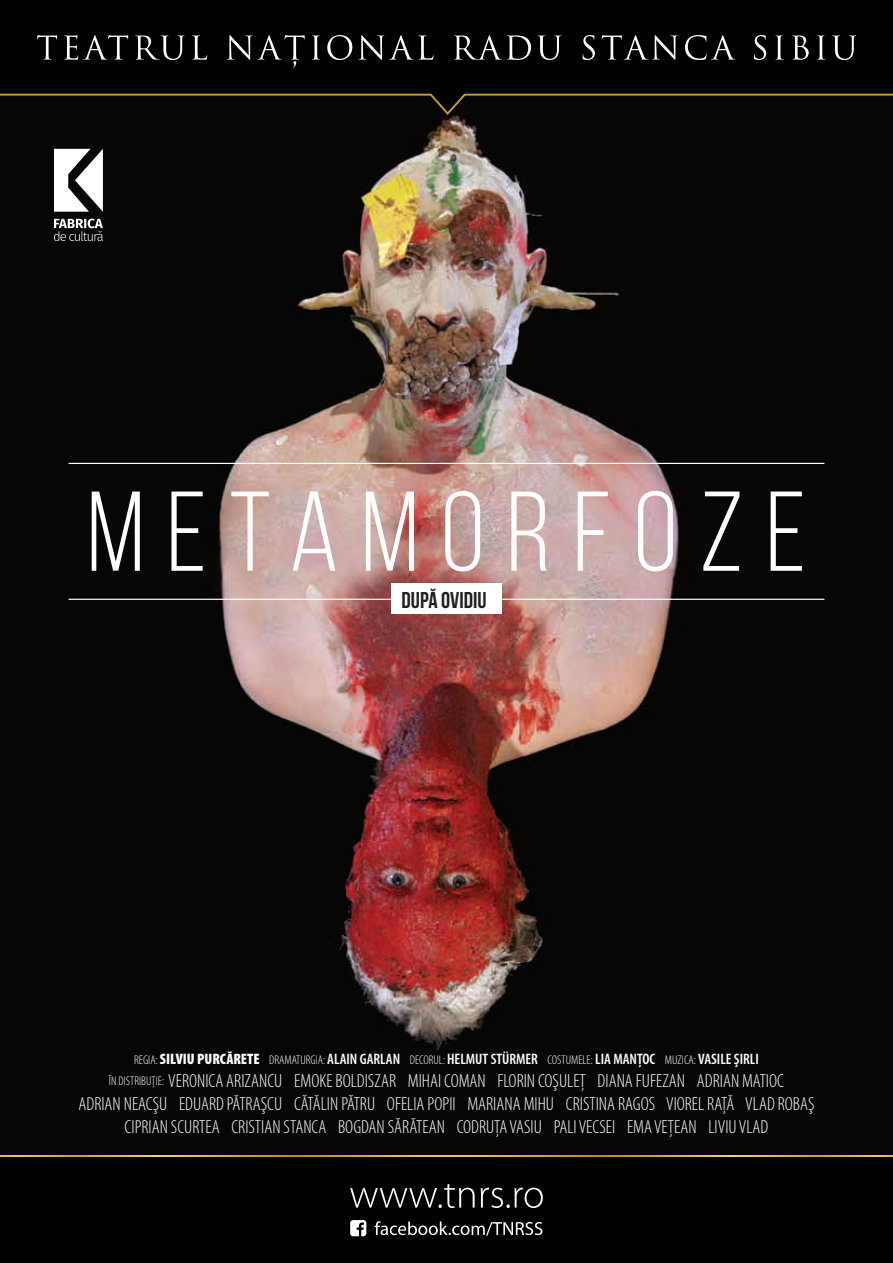
<style>
.page{position:relative;width:893px;height:1263px;background:#fff}
.page>*{position:absolute;margin:0;border:0;box-sizing:border-box;transform-origin:0 0}
.t1{font:113.1px "Bebas Neue";letter-spacing:.2em;color:#fff}
.t2{font:700 22.8px "Bebas Neue";color:#231f20}
.t3{font:300 condensed 19.05px/22.8px "Myriad Pro";color:#fff;text-align:center}
.t4{font:600 condensed 15.15px "Myriad Pro";color:#fff}
.s1{font-weight:400}
.s2{font-weight:300;font-size:12.6px}
.s3{font-weight:900}
.s4{font-size:12.6px}
</style>
<div class="page">
<img style="left:0;top:116px;width:893px;height:1040px">
<div style="left:0;top:0;width:893px;height:93px;background:#000"></div>
<svg style="left:37px;top:35px;width:819px;height:33px;background:#202020"></svg>
<svg style="left:0;top:93px;width:893px;height:23px;background:#171208"></svg>
<div style="left:0;top:1157px;width:893px;height:106px;background:#000"></div>
<svg style="left:350px;top:1184px;width:193px;height:24px"></svg>
<svg style="left:350px;top:1220px;width:192px;height:16px"></svg>
<svg style="left:54px;top:149px;width:49px;height:63px"></svg>
<svg style="left:54px;top:219px;width:49px;height:22px"></svg>
<svg style="left:0;top:1156px;width:893px;height:1px"></svg>
<div style="left:391px;top:583px;width:111px;height:31px;background:#fff"></div>
<hr style="left:69px;top:463px;width:755px;height:1px;background:#fff">
<hr style="left:69px;top:599px;width:755px;height:1px;background:#fff">
<h1 class="t1" style="left:87px;top:471px;width:720px">METAMORFOZE</h1>
<p class="t2" style="left:402px;top:587px;width:86px"><span class="s1">după</span> Ovidiu</p>
<p class="t4" style="left:134px;top:1051px;width:626px"><span class="s2">REGIA:</span> <span class="s3">SILVIU PURCĂRETE</span> <span class="s2">DRAMATURGIA:</span> ALAIN GARLAN <span class="s2">DECORUL:</span> HELMUT STÜRMER <span class="s2">COSTUMELE:</span> LIA MANŢOC <span class="s2">MUZICA:</span> VASILE ŞIRLI</p>
<p class="t3" style="left:78px;top:1070px;width:737px"><span class="s4">ÎN DISTRIBUŢIE:</span> VERONICA ARIZANCU EMOKE BOLDISZAR MIHAI COMAN FLORIN COŞULEŢ DIANA FUFEZAN ADRIAN MATIOC<br>ADRIAN NEACŞU EDUARD PĂTRAŞCU CĂTĂLIN PĂTRU OFELIA POPII MARIANA MIHU CRISTINA RAGOS VIOREL RAŢĂ VLAD ROBAŞ<br>CIPRIAN SCURTEA CRISTIAN STANCA BOGDAN SĂRĂTEAN CODRUŢA VASIU PALI VECSEI EMA VEŢEAN LIVIU VLAD</p>
</div>
